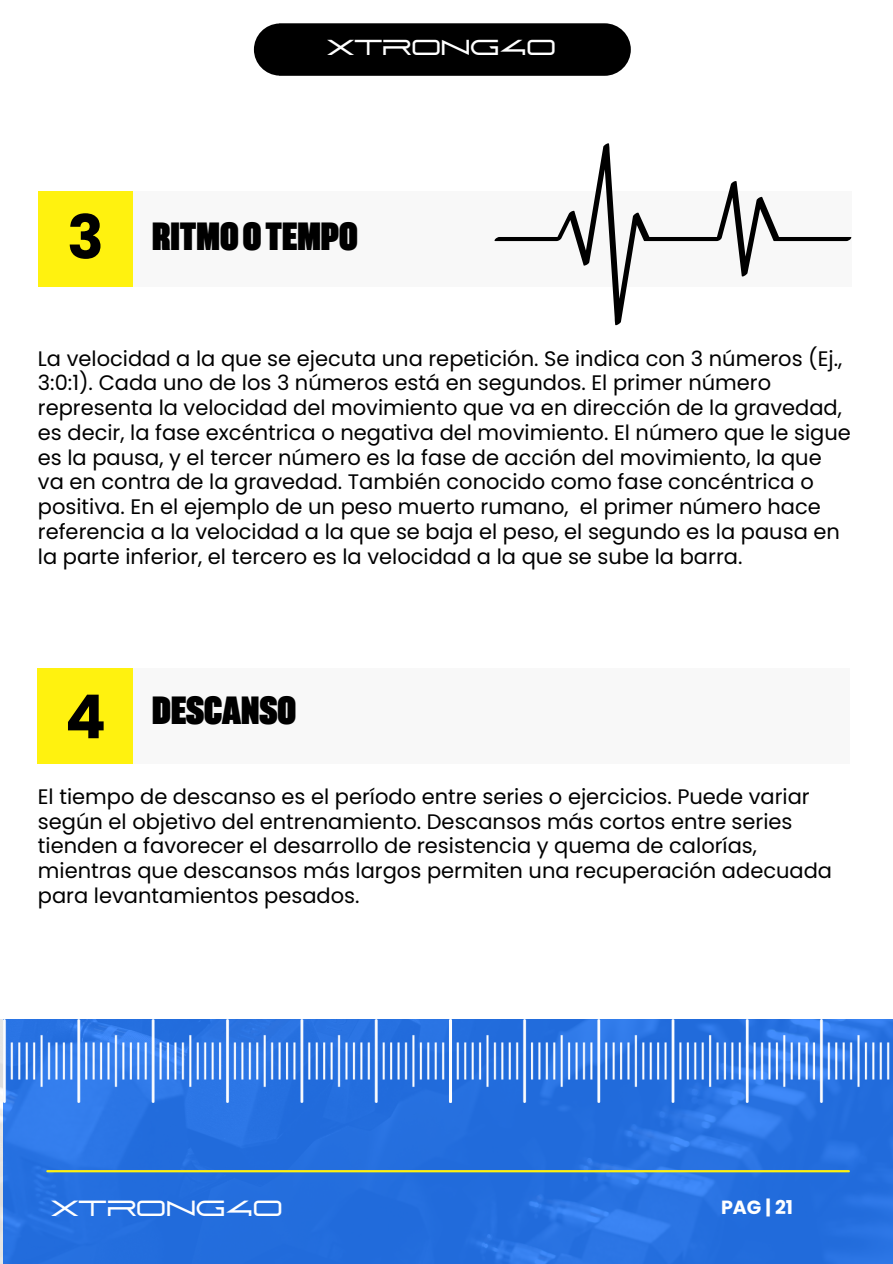
<style>
.page{position:relative;width:893px;height:1264px;background:#fff}
.page>*{position:absolute;margin:0;border:0;box-sizing:border-box;transform-origin:0 0}
.t1{font:39.3px "Akkordeon Eleven";color:#000}
.t2{font:21.9px "abnes";color:#fff}
.t3{font:700 21.6px "Montserrat";color:#fff}
.t4{font:21.6px "abnes";color:#fff}
.t5{font:21px/24.8px "Poppins";color:#000}
.t6{font:700 19.05px "Poppins";color:#fff}
.s1{font-family:"Poppins";font-weight:700;font-size:60.45px}
</style>
<div class="page">
<div style="left:38px;top:191px;width:95px;height:95px;background:#fff20f"></div>
<div style="left:133px;top:191px;width:718px;height:95px;background:#f8f8f8"></div>
<div style="left:37px;top:668px;width:96px;height:96px;background:#fff20f"></div>
<div style="left:133px;top:668px;width:716px;height:96px;background:#f8f8f8"></div>
<img style="left:0;top:1019px;width:892px;height:243px">
<hr style="left:47px;top:1170px;width:801px;height:2px;background:#fff20f">
<img style="left:3px;top:1019px;width:446px;height:83px">
<img style="left:449px;top:1019px;width:443px;height:83px">
<svg style="left:494px;top:143px;width:357px;height:182px"></svg>
<div style="left:254px;top:23px;width:376px;height:53px;background:#000;border-radius:26px"></div>
<p class="t3" style="left:360px;top:35px;width:175px">TERMINOLOGÍA</p>
<p class="t4" style="left:327px;top:38px;width:230px">XTRONG40</p>
<h1 class="t1" style="left:67px;top:218px;width:292px"><span class="s1">3</span> RITMOOTEMPO</h1>
<p class="t5" style="left:38px;top:346px;width:814px">La velocidad a la que se ejecuta una repetición. Se indica con 3 números (Ej., 3:0:1). Cada uno de los 3 números está en segundos. El primer número representa la velocidad del movimiento que va en dirección de la gravedad, es decir, la fase excéntrica o negativa del movimiento. El número que le sigue es la pausa, y el tercer número es la fase de acción del movimiento, la que va en contra de la gravedad. También conocido como fase concéntrica o positiva. En el ejemplo de un peso muerto rumano, el primer número hace referencia a la velocidad a la que se baja el peso, el segundo es la pausa en la parte inferior, el tercero es la velocidad a la que se sube la barra.</p>
<h1 class="t1" style="left:65px;top:692px;width:232px"><span class="s1">4</span> DESCANSO</h1>
<p class="t5" style="left:38px;top:784px;width:795px">El tiempo de descanso es el período entre series o ejercicios. Puede variar según el objetivo del entrenamiento. Descansos más cortos entre series tienden a favorecer el desarrollo de resistencia y quema de calorías, mientras que descansos más largos permiten una recuperación adecuada para levantamientos pesados.</p>
<p class="t2" style="left:51px;top:1198px;width:233px">XTRONG40</p>
<p class="t6" style="left:721px;top:1194px;width:73px">PAG | 21</p>
</div>
